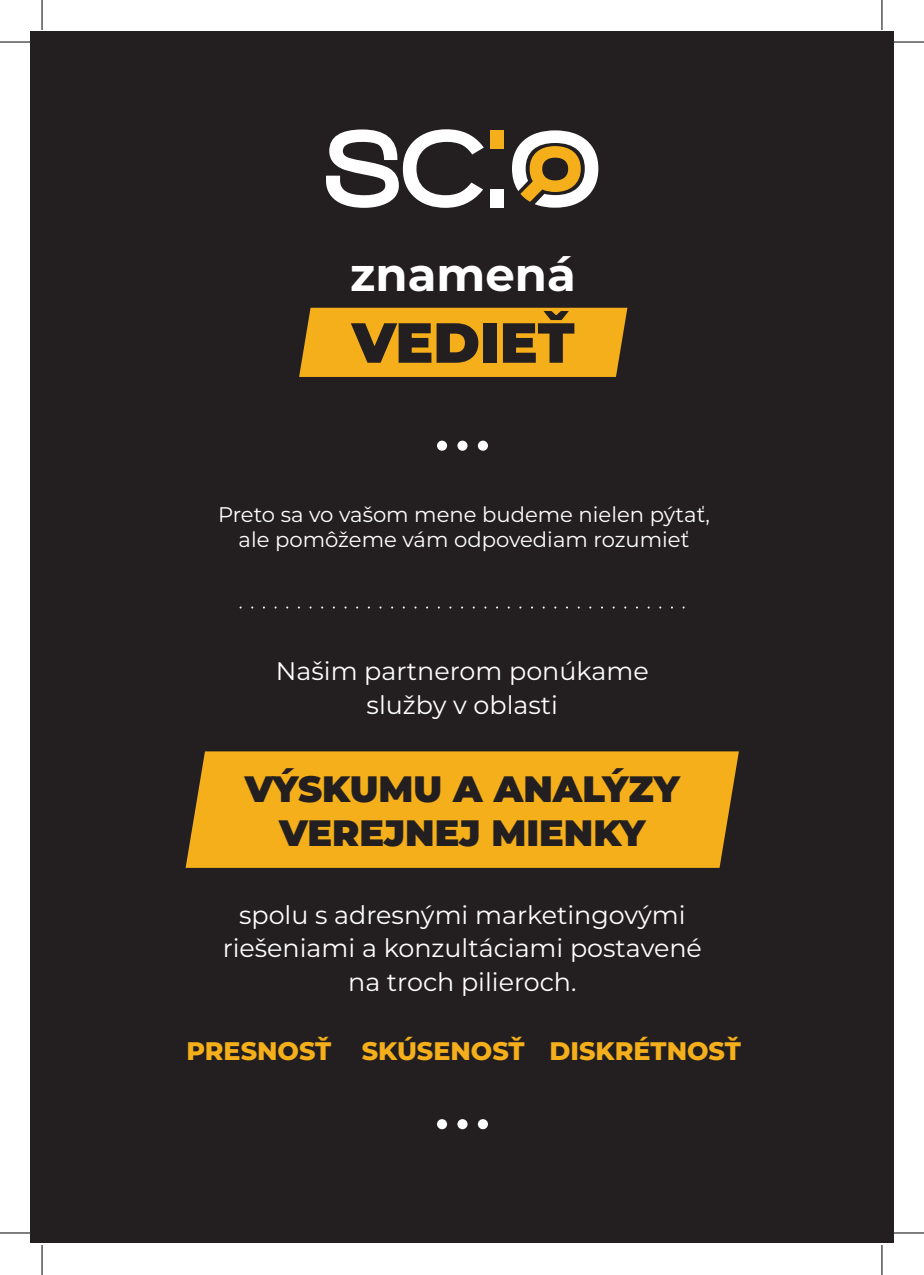
<style>
.page{position:relative;width:924px;height:1275px;background:#fff}
.page>*{position:absolute;margin:0;border:0;box-sizing:border-box;transform-origin:0 0}
.t1{font:900 56.4px "Montserrat";color:#231f20}
.t2{font:700 46.6px "Montserrat";color:#fff}
.t3{font:900 36.6px "Montserrat";color:#231f20}
.t4{font:25.4px/33.8px "Montserrat";color:#fff;text-align:center}
.t5{font:800 25.4px "Montserrat";color:#f4af1a}
.t6{font:21.2px "Montserrat";color:#fff}
</style>
<div class="page">
<div style="left:30px;top:32px;width:863px;height:1211px;background:#231f20"></div>
<svg style="left:326px;top:129px;width:157px;height:79px"></svg>
<div style="left:490px;top:189px;width:14px;height:18px;background:#fff"></div>
<div style="left:490px;top:130px;width:14px;height:18px;background:#f4af1a"></div>
<svg style="left:512px;top:130px;width:86px;height:78px"></svg>
<div style="left:299px;top:308px;width:328px;height:69px;background:#f4af1a"></div>
<div style="left:185px;top:751px;width:553px;height:117px;background:#f4af1a"></div>
<div style="left:437px;top:440px;width:10px;height:11px;background:#fff;border-radius:50%"></div>
<div style="left:457px;top:440px;width:10px;height:11px;background:#fff;border-radius:50%"></div>
<div style="left:477px;top:440px;width:10px;height:11px;background:#fff;border-radius:50%"></div>
<div style="left:437px;top:1119px;width:10px;height:10px;background:#fff;border-radius:50%"></div>
<div style="left:457px;top:1119px;width:10px;height:10px;background:#fff;border-radius:50%"></div>
<div style="left:477px;top:1119px;width:10px;height:10px;background:#fff;border-radius:50%"></div>
<hr style="left:0;top:42px;width:30px;height:1px;background:#000">
<hr style="left:893px;top:42px;width:30px;height:1px;background:#000">
<hr style="left:0;top:1232px;width:30px;height:1px;background:#000">
<hr style="left:893px;top:1232px;width:30px;height:1px;background:#000">
<hr style="left:42px;top:0;width:1px;height:30px;background:#000">
<hr style="left:42px;top:1245px;width:1px;height:30px;background:#000">
<hr style="left:881px;top:0;width:1px;height:30px;background:#000">
<hr style="left:881px;top:1245px;width:1px;height:30px;background:#000">
<p class="t2" style="left:350px;top:243px;width:227px">znamená</p>
<p class="t1" style="left:352px;top:305px;width:224px">VEDIEŤ</p>
<p class="t6" style="left:218px;top:500px;width:493px">Preto sa vo vašom mene budeme nielen pýtať,</p>
<p class="t6" style="left:238px;top:526px;width:452px">ale pomôžeme vám odpovediam rozumieť</p>
<p class="t4" style="left:276px;top:653px;width:374px">Našim partnerom ponúkame</p>
<p class="t4" style="left:366px;top:687px;width:193px">služby v oblasti</p>
<p class="t3" style="left:245px;top:764px;width:436px">VÝSKUMU A ANALÝZY</p>
<p class="t3" style="left:279px;top:808px;width:368px">VEREJNEJ MIENKY</p>
<p class="t4" style="left:223px;top:897px;width:480px">spolu s adresnými marketingovými riešeniami a konzultáciami postavené</p>
<p class="t4" style="left:348px;top:964px;width:230px">na troch pilieroch.</p>
<p class="t5" style="left:186px;top:1034px;width:146px">PRESNOSŤ</p>
<p class="t5" style="left:361px;top:1034px;width:164px">SKÚSENOSŤ</p>
<p class="t5" style="left:549px;top:1034px;width:193px">DISKRÉTNOSŤ</p>
</div>
